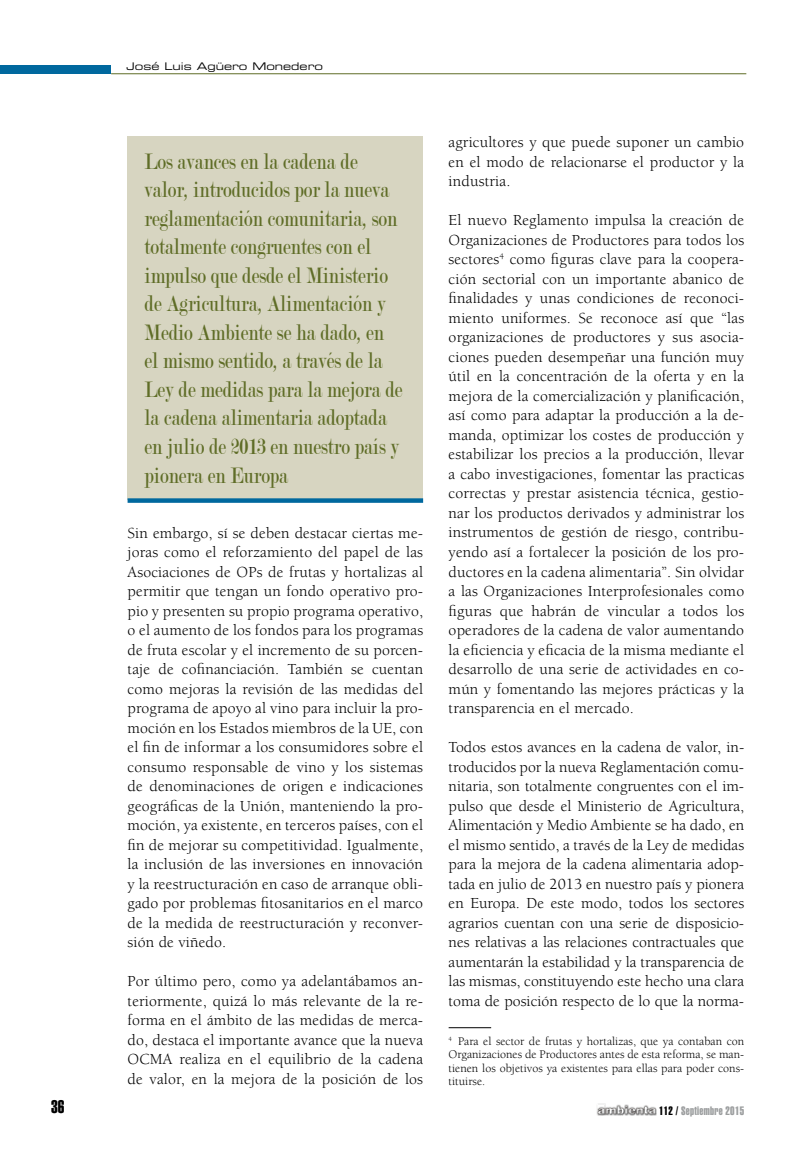
<style>
.page{position:relative;width:808px;height:1149px;background:#fff}
.page>*{position:absolute;margin:0;border:0;box-sizing:border-box;transform-origin:0 0}
.t1{font:24px/28.5px "Modern";color:#5f6d27;scale:.8 1}
.t2{font:18px "Helvetica LT Std Extra Comp";color:#000}
.t3{font:15.75px/19.5px "Berkeley Std";letter-spacing:.01em;color:#000;text-align:justify}
.t4{font:12px/13.5px "Berkeley Std";color:#000;text-align:justify}
.t5{font:12px "Helvetica LT Std Extra Comp";letter-spacing:.025em;color:#9c9e9f}
.t6{font:10.5px "Eurostile LT Std Ex 2";color:#000}
.s1{color:#000}
</style>
<div class="page">
<div style="left:0;top:65px;width:111px;height:9px;background:#00689e"></div>
<hr style="left:111px;top:73px;width:635px;height:1px;background:#5f6d27">
<img style="left:596px;top:1103px;width:61px;height:13px">
<hr style="left:449px;top:1027px;width:42px;height:1px;background:#000">
<div style="left:128px;top:136px;width:295px;height:363px;background:#d7d5c1"></div>
<svg style="left:128px;top:498px;width:295px;height:4px"></svg>
<p class="t6" style="left:126px;top:59px;width:198px">José Luis Agüero Monedero</p>
<p class="t1" style="left:145px;top:147px;width:324px">Los avances en la cadena de valor, introducidos por la nueva reglamentación comunitaria, son totalmente congruentes con el impulso que desde el Ministerio de Agricultura, Alimentación y<br>Medio Ambiente se ha dado, en el mismo sentido, a través de la<br>Ley de medidas para la mejora de la cadena alimentaria adoptada en julio de 2013 en nuestro país y pionera en Europa</p>
<p class="t3" style="left:128px;top:523px;width:297px">Sin embargo, sí se deben destacar ciertas me&shy;joras como el reforzamiento del papel de las Asociaciones de OPs de frutas y hortalizas al permitir que tengan un fondo operativo pro&shy;pio y presenten su propio programa operativo, o el aumento de los fondos para los programas de fruta escolar y el incremento de su porcen&shy;taje de cofinanciación. También se cuentan como mejoras la revisión de las medidas del programa de apoyo al vino para incluir la pro&shy;moción en los Estados miembros de la UE, con el fin de informar a los consumidores sobre el consumo responsable de vino y los sistemas de denominaciones de origen e indicaciones geográficas de la Unión, manteniendo la pro&shy;moción, ya existente, en terceros países, con el fin de mejorar su competitividad. Igualmente, la inclusión de las inversiones en innovación y la reestructuración en caso de arranque obli&shy;gado por problemas fitosanitarios en el marco de la medida de reestructuración y reconver&shy;sión de viñedo.</p>
<p class="t3" style="left:128px;top:971px;width:297px">Por último pero, como ya adelantábamos an&shy;teriormente, quizá lo más relevante de la re&shy;forma en el ámbito de las medidas de merca&shy;do, destaca el importante avance que la nueva OCMA realiza en el equilibrio de la cadena de valor, en la mejora de la posición de los</p>
<p class="t3" style="left:449px;top:133px;width:297px">agricultores y que puede suponer un cambio en el modo de relacionarse el productor y la industria.</p>
<p class="t3" style="left:449px;top:211px;width:297px">El nuevo Reglamento impulsa la creación de Organizaciones de Productores para todos los sectores<sup>4</sup> como figuras clave para la coopera&shy;ción sectorial con un importante abanico de finalidades y unas condiciones de reconoci&shy;miento uniformes. Se reconoce así que “las organizaciones de productores y sus asocia&shy;ciones pueden desempeñar una función muy útil en la concentración de la oferta y en la mejora de la comercialización y planificación, así como para adaptar la producción a la de&shy;manda, optimizar los costes de producción y estabilizar los precios a la producción, llevar a cabo investigaciones, fomentar las practicas correctas y prestar asistencia técnica, gestio&shy;nar los productos derivados y administrar los instrumentos de gestión de riesgo, contribu&shy;yendo así a fortalecer la posición de los pro&shy;ductores en la cadena alimentaria”. Sin olvidar a las Organizaciones Interprofesionales como figuras que habrán de vincular a todos los operadores de la cadena de valor aumentando la eficiencia y eficacia de la misma mediante el desarrollo de una serie de actividades en co&shy;mún y fomentando las mejores prácticas y la transparencia en el mercado.</p>
<p class="t3" style="left:449px;top:737px;width:297px">Todos estos avances en la cadena de valor, in&shy;troducidos por la nueva Reglamentación comu&shy;nitaria, son totalmente congruentes con el im&shy;pulso que desde el Ministerio de Agricultura, Alimentación y Medio Ambiente se ha dado, en el mismo sentido, a través de la Ley de medidas para la mejora de la cadena alimentaria adop&shy;tada en julio de 2013 en nuestro país y pionera en Europa. De este modo, todos los sectores agrarios cuentan con una serie de disposicio&shy;nes relativas a las relaciones contractuales que aumentarán la estabilidad y la transparencia de las mismas, constituyendo este hecho una clara toma de posición respecto de lo que la norma-</p>
<p class="t4" style="left:449px;top:1033px;width:297px"><sup>4</sup> Para el sector de frutas y hortalizas, que ya contaban con Organizaciones de Productores antes de esta reforma, se man&shy;tienen los objetivos ya existentes para ellas para poder cons&shy;tituirse.</p>
<p class="t2" style="left:51px;top:1095px;width:15px">36</p>
<p class="t5" style="left:659px;top:1103px;width:87px"><span class="s1">112 /</span> Septiembre 2015</p>
</div>
